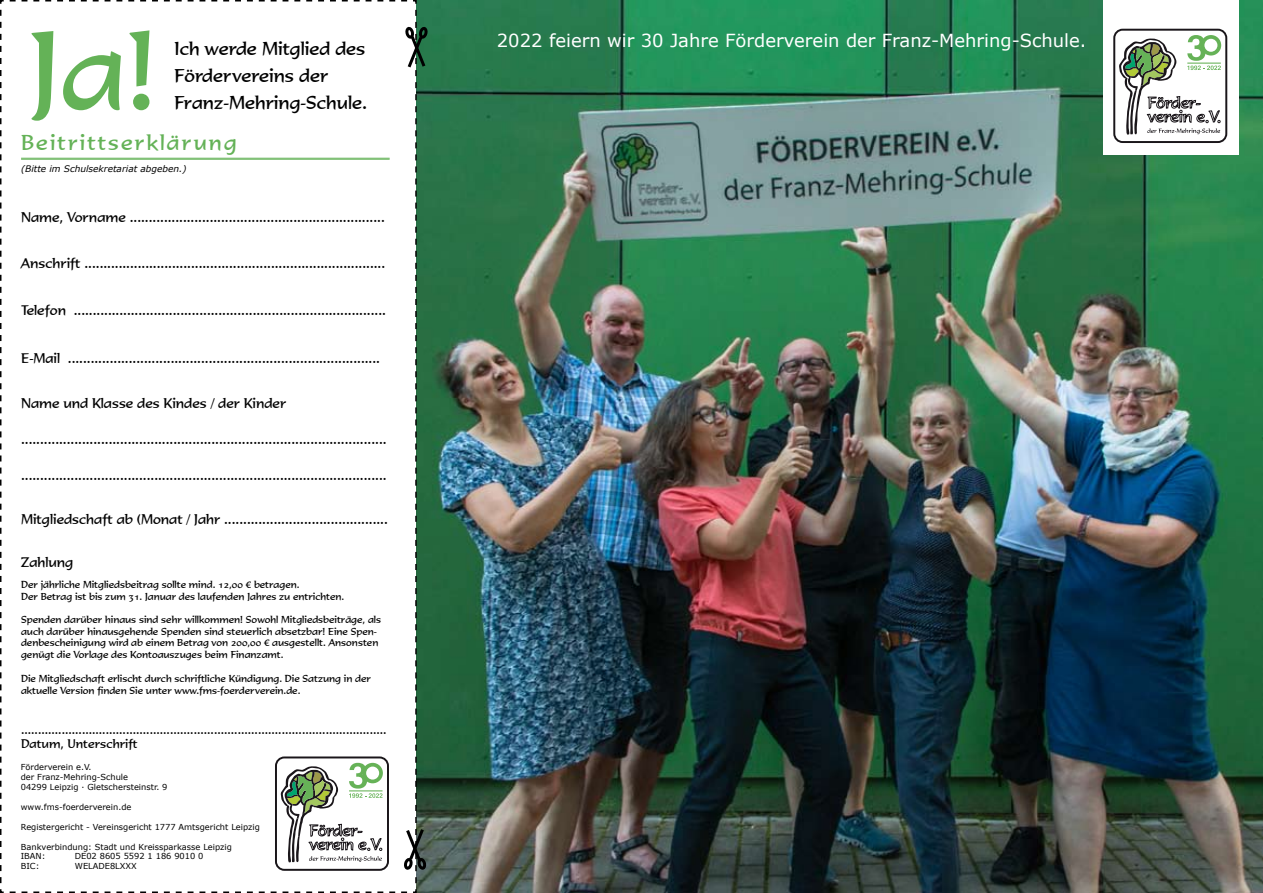
<style>
.page{position:relative;width:1263px;height:893px;background:#fff}
.page>*{position:absolute;margin:0;border:0;box-sizing:border-box;transform-origin:0 0}
.t1{font:108px "Formal 436 BT";color:#64b257}
.t2{font:21px "Formal 436 BT";letter-spacing:.1em;color:#64b257}
.t3{font:18px/27px "Formal 436 BT";color:#000}
.t4{font:18px "Verdana";color:#fff}
.t5{font:13.5px "Formal 436 BT";color:#000}
.t6{font:12px/14.4px "Formal 436 BT";color:#000}
.t7{font:9.75px/11.7px "Formal 436 BT";color:#000}
.t8{font:italic 9px "Verdana";color:#000}
.t9{font:8.25px/9.9px "Verdana";color:#000}
</style>
<div class="page">
<img style="left:430px;top:0;width:833px;height:893px">
<svg style="left:0;top:0;width:430px;height:893px"></svg>
<div style="left:1103px;top:0;width:135px;height:155px;background:#fff"></div>
<svg style="left:1113px;top:29px;width:114px;height:114px"></svg>
<h1 class="t1" style="left:30px;top:4px;width:130px">Ja!</h1>
<h3 class="t3" style="left:175px;top:35px;width:194px">Ich werde Mitglied des<br>Fördervereins der<br>Franz-Mehring-Schule.</h3>
<h2 class="t2" style="left:21px;top:130px;width:217px">Beitrittserklärung</h2>
<p class="t8" style="left:21px;top:163px;width:167px">(Bitte im Schulsekretariat abgeben.)</p>
<p class="t5" style="left:21px;top:209px;width:365px">Name, Vorname ...................................................................</p>
<p class="t5" style="left:21px;top:255px;width:366px">Anschrift ...............................................................................</p>
<p class="t5" style="left:21px;top:302px;width:366px">Telefon ..................................................................................</p>
<p class="t5" style="left:21px;top:350px;width:360px">E-Mail ..................................................................................</p>
<p class="t5" style="left:21px;top:395px;width:267px">Name und Klasse des Kindes / der Kinder</p>
<p class="t5" style="left:21px;top:431px;width:367px">................................................................................................</p>
<p class="t5" style="left:21px;top:467px;width:367px">................................................................................................</p>
<p class="t5" style="left:21px;top:511px;width:368px">Mitgliedschaft ab (Monat / Jahr ...........................................</p>
<p class="t5" style="left:21px;top:554px;width:54px">Zahlung</p>
<p class="t7" style="left:21px;top:578px;width:325px">Der jährliche Mitgliedsbeitrag sollte mind. 12,00 € betragen.<br>Der Betrag ist bis zum 31. Januar des laufenden Jahres zu entrichten.</p>
<p class="t7" style="left:21px;top:614px;width:362px">Spenden darüber hinaus sind sehr willkommen! Sowohl Mitgliedsbeiträge, als auch darüber hinausgehende Spenden sind steuerlich absetzbar! Eine Spen&shy;denbescheinigung wird ab einem Betrag von 200,00 € ausgestellt. Ansonsten genügt die Vorlage des Kontoauszuges beim Finanzamt.</p>
<p class="t7" style="left:21px;top:672px;width:351px;line-height:12.6px">Die Mitgliedschaft erlischt durch schriftliche Kündigung. Die Satzung in der aktuelle Version finden Sie unter www.fms-foerderverein.de.</p>
<p class="t6" style="left:21px;top:722px;width:367px">............................................................................................................<br>Datum, Unterschrift</p>
<p class="t9" style="left:21px;top:762px;width:148px">Förderverein e.V.<br>der Franz-Mehring-Schule<br>04299 Leipzig ∙ Gletschersteinstr. 9</p>
<p class="t9" style="left:21px;top:802px;width:112px">www.fms-foerderverein.de</p>
<p class="t9" style="left:21px;top:822px;width:241px">Registergericht - Vereinsgericht 1777 Amtsgericht Leipzig</p>
<p class="t9" style="left:21px;top:841px;width:213px">Bankverbindung: Stadt und Kreissparkasse Leipzig<br>IBAN:</p>
<p class="t9" style="left:75px;top:851px;width:130px">DE02 8605 5592 1 186 9010 0</p>
<p class="t9" style="left:21px;top:861px;width:20px">BIC:</p>
<p class="t9" style="left:75px;top:861px;width:63px">WELADE8LXXX</p>
<h3 class="t4" style="left:497px;top:28px;width:591px">2022 feiern wir 30 Jahre Förderverein der Franz-Mehring-Schule.</h3>
</div>
